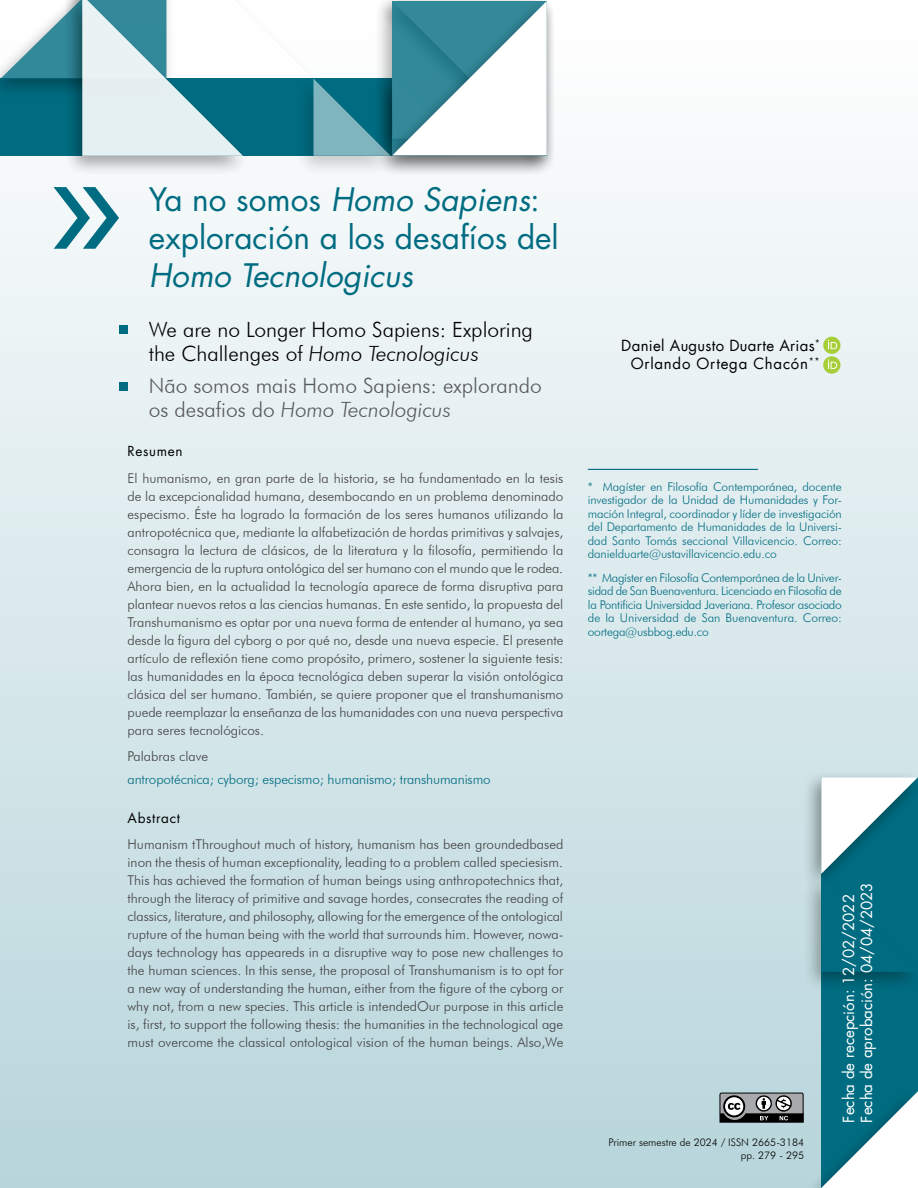
<style>
.page{position:relative;width:918px;height:1188px;background:#fff}
.page>*{position:absolute;margin:0;border:0;box-sizing:border-box;transform-origin:0 0}
.Título_art{font:31.5px/37.8px "Futura";color:#006c81}
.Tit_art_2{font:300 21px/24px "Futura BT";color:#000}
.Tit_art_3{font:300 21px/24px "Futura BT";color:#58595b}
.Recibido{font:15px "Futura Std";color:#fff}
.Autores{font:15px "Futura Std";letter-spacing:.02em;color:#000}
.Autores-2{font:15px "Futura Std";letter-spacing:.05em;color:#000}
.Resumen{font:300 13.5px/18px "Futura BT";color:#414042;text-align:justify}
.Texto_palabras_clave{font:300 13.5px "Futura BT";letter-spacing:-.01em;color:#006c81}
.Tit_Resumen{font:13.5px "Futura";letter-spacing:.05em;color:#000}
.Nota_al_pie{font:300 12px/13.5px "Futura BT";letter-spacing:-.01em;color:#006c81;text-align:justify}
.t1{font:300 10.5px "Futura BT";color:#000}
.s1{font-style:italic}
</style>
<div class="page">
<div style="left:0;top:0;width:918px;height:1188px;background:linear-gradient(to bottom,#fff,#b7d5db)"></div>
<div style="left:63px;top:0;width:187px;height:177px;background:#000;opacity:.4"></div>
<div style="left:376px;top:0;width:180px;height:176px;background:#000;opacity:.4"></div>
<div style="left:295px;top:74px;width:103px;height:103px;background:#000;opacity:.4"></div>
<svg style="left:1px;top:0;width:546px;height:156px"></svg>
<div style="left:821px;top:777px;width:97px;height:411px;background:#006c81"></div>
<div style="left:804px;top:1086px;width:114px;height:102px;background:#000;opacity:.4"></div>
<svg style="left:821px;top:1091px;width:97px;height:97px"></svg>
<div style="left:802px;top:770px;width:116px;height:122px;background:#000;opacity:.4"></div>
<div style="left:802px;top:871px;width:116px;height:122px;background:#000;opacity:.4"></div>
<svg style="left:821px;top:777px;width:97px;height:195px"></svg>
<svg style="left:54px;top:187px;width:65px;height:62px"></svg>
<div style="left:119px;top:325px;width:9px;height:9px;background:#006c81"></div>
<div style="left:119px;top:383px;width:9px;height:8px;background:#006c81"></div>
<svg style="left:823px;top:337px;width:18px;height:17px"></svg>
<svg style="left:828px;top:340px;width:9px;height:9px"></svg>
<svg style="left:823px;top:356px;width:18px;height:18px"></svg>
<svg style="left:828px;top:359px;width:9px;height:10px"></svg>
<hr style="left:588px;top:469px;width:170px;height:1px;background:#006c81">
<svg style="left:719px;top:1092px;width:85px;height:31px;background:#6e7071"></svg>
<p class="Título_art" style="left:149px;top:181px;width:411px">Ya no somos <span class="s1">Homo Sapiens</span>: exploración a los desafíos del<br><span class="s1">Homo Tecnologicus</span></p>
<p class="Tit_art_2" style="left:149px;top:317px;width:386px">We are no Longer Homo Sapiens: Exploring the Challenges of <span class="s1">Homo Tecnologicus</span></p>
<p class="Tit_art_3" style="left:149px;top:373px;width:394px">Não somos mais Homo Sapiens: explorando os desafios do <span class="s1">Homo Tecnologicus</span></p>
<p class="Tit_Resumen" style="left:128px;top:443px;width:57px">Resumen</p>
<p class="Resumen" style="left:128px;top:469px;width:437px">El humanismo, en gran parte de la historia, se ha fundamentado en la tesis de la excepcionalidad humana, desembocando en un problema denominado especismo. Éste ha logrado la formación de los seres humanos utilizando la antropotécnica que, mediante la alfabetización de hordas primitivas y salvajes, consagra la lectura de clásicos, de la literatura y la filosofía, permitiendo la emergencia de la ruptura ontológica del ser humano con el mundo que le rodea.<br>Ahora bien, en la actualidad la tecnología aparece de forma disruptiva para plantear nuevos retos a las ciencias humanas. En este sentido, la propuesta del Transhumanismo es optar por una nueva forma de entender al humano, ya sea desde la figura del cyborg o por qué no, desde una nueva especie. El presente artículo de reflexión tiene como propósito, primero, sostener la siguiente tesis: las humanidades en la época tecnológica deben superar la visión ontológica clásica del ser humano. También, se quiere proponer que el transhumanismo puede reemplazar la enseñanza de las humanidades con una nueva perspectiva para seres tecnológicos.</p>
<p class="Resumen" style="left:128px;top:747px;width:82px">Palabras clave</p>
<p class="Texto_palabras_clave" style="left:128px;top:771px;width:365px">antropotécnica; cyborg; especismo; humanismo; transhumanismo</p>
<p class="Tit_Resumen" style="left:128px;top:809px;width:54px">Abstract</p>
<p class="Resumen" style="left:128px;top:835px;width:437px">Humanism tThroughout much of history, humanism has been groundedbased inon the thesis of human exceptionality, leading to a problem called speciesism.<br>This has achieved the formation of human beings using anthropotechnics that, through the literacy of primitive and savage hordes, consecrates the reading of classics, literature, and philosophy, allowing for the emergence of the ontological rupture of the human being with the world that surrounds him. However, nowa&shy;days technology has appeareds in a disruptive way to pose new challenges to the human sciences. In this sense, the proposal of Transhumanism is to opt for a new way of understanding the human, either from the figure of the cyborg or why not, from a new species. This article is intendedOur purpose in this article is, first, to support the following thesis: the humanities in the technological age must overcome the classical ontological vision of the human beings. Also,We</p>
<p class="Autores" style="left:621px;top:336px;width:200px">Daniel Augusto Duarte Arias<sup>*</sup></p>
<p class="Autores-2" style="left:631px;top:354px;width:190px">Orlando Ortega Chacón<sup>**</sup></p>
<p class="Nota_al_pie" style="left:588px;top:480px;width:256px">* Magíster en Filosofía Contemporánea, docente investigador de la Unidad de Humanidades y For&shy;mación Integral, coordinador y líder de investigación del Departamento de Humanidades de la Universi&shy;dad Santo Tomás seccional Villavicencio. Correo: danielduarte@ustavillavicencio.edu.co</p>
<p class="Nota_al_pie" style="left:588px;top:571px;width:256px">** Magíster en Filosofía Contemporánea de la Univer&shy;sidad de San Buenaventura. Licenciado en Filosofía de la Pontificia Universidad Javeriana. Profesor asociado de la Universidad de San Buenaventura. Correo: oortega@usbbog.edu.co</p>
<p class="t1" style="left:609px;top:1136px;width:197px">Primer semestre de 2024 / ISSN 2665-3184</p>
<p class="t1" style="left:741px;top:1149px;width:65px">pp. 279 - 295</p>
<p class="Recibido" style="left:839px;top:1123px;width:230px;rotate:-90deg">Fecha de recepción: 12/02/2022</p>
<p class="Recibido" style="left:857px;top:1123px;width:242px;rotate:-90deg">Fecha de aprobación: 04/04/2023</p>
</div>
